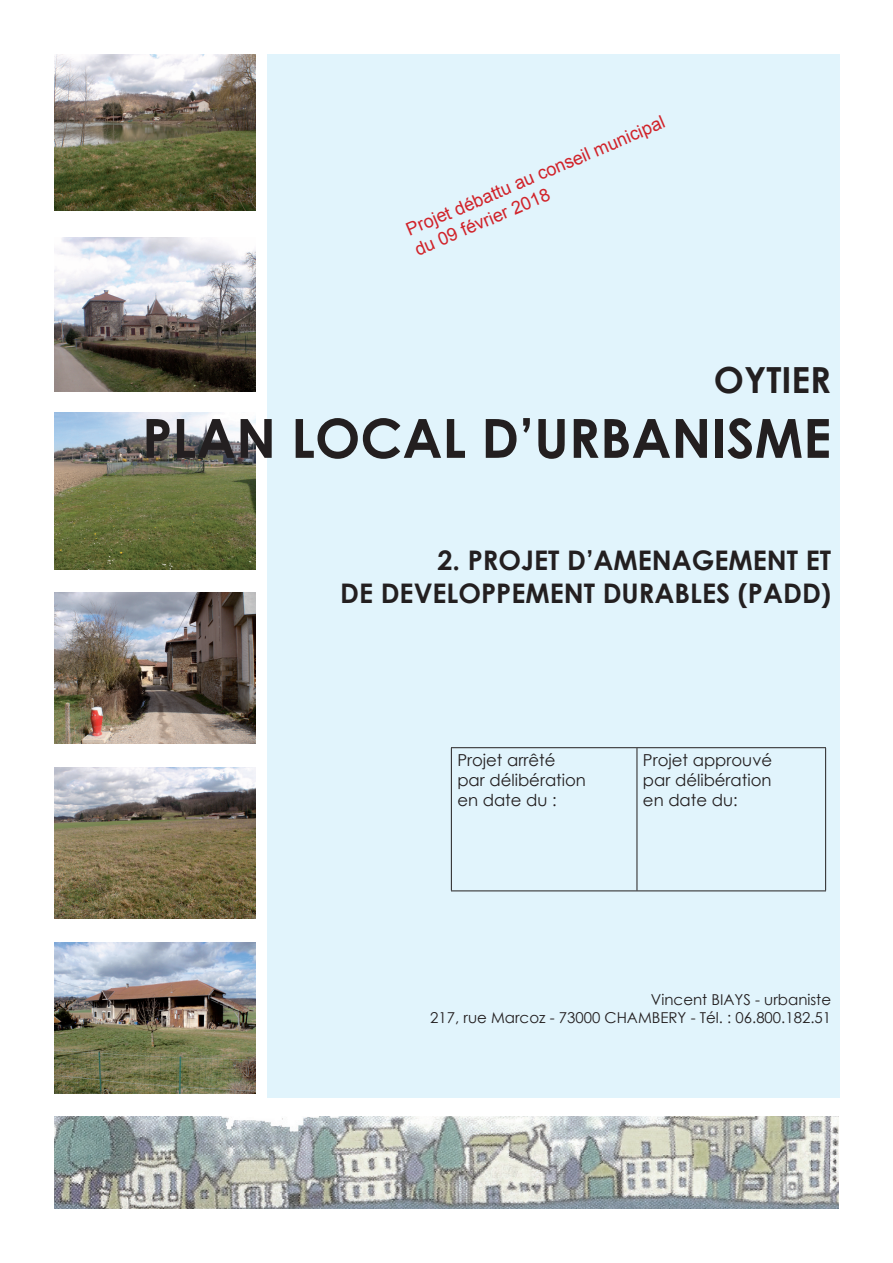
<style>
.page{position:relative;width:893px;height:1263px;background:#fff}
.page>*{position:absolute;margin:0;border:0;box-sizing:border-box;transform-origin:0 0}
.t1{font:700 54px "Century Gothic";color:#231f20}
.t2{font:700 36px "Century Gothic";color:#231f20}
.t3{font:700 27px/32.4px "Century Gothic";color:#231f20;text-align:right}
.t4{font:18px/21.6px "Arial";color:#d1232a}
.t5{font:16.5px/19.8px "Century Gothic";color:#231f20}
.t6{font:15px/18px "Century Gothic";color:#231f20;text-align:right}
</style>
<div class="page">
<div style="left:267px;top:54px;width:573px;height:1043px;background:#e1f4fc"></div>
<hr style="left:451px;top:747px;width:186px;height:1px;background:#231f20">
<hr style="left:451px;top:748px;width:1px;height:142px;background:#231f20">
<hr style="left:637px;top:747px;width:189px;height:1px;background:#231f20">
<hr style="left:637px;top:748px;width:1px;height:142px;background:#231f20">
<hr style="left:825px;top:748px;width:1px;height:142px;background:#231f20">
<hr style="left:451px;top:890px;width:186px;height:1px;background:#231f20">
<hr style="left:637px;top:890px;width:189px;height:1px;background:#231f20">
<img style="left:54px;top:1116px;width:785px;height:93px">
<img style="left:54px;top:54px;width:201px;height:157px">
<img style="left:54px;top:767px;width:201px;height:152px">
<img style="left:54px;top:592px;width:201px;height:151px">
<img style="left:54px;top:412px;width:201px;height:158px">
<img style="left:54px;top:237px;width:201px;height:154px">
<img style="left:54px;top:943px;width:201px;height:151px">
<p class="t4" style="left:403px;top:220px;width:281px;rotate:-23deg">Projet débattu au conseil municipal du 09 février 2018</p>
<h2 class="t2" style="left:714px;top:353px;width:119px">OYTIER</h2>
<h1 class="t1" style="left:142px;top:397px;width:691px">PLAN LOCAL D’URBANISME</h1>
<h3 class="t3" style="left:340px;top:543px;width:492px">2. PROJET D’AMENAGEMENT ET<br>DE DEVELOPPEMENT DURABLES (PADD)</h3>
<p class="t5" style="left:457px;top:750px;width:130px">Projet arrêté par délibération en date du :</p>
<p class="t5" style="left:643px;top:750px;width:131px;text-align:justify">Projet approuvé par délibération en date du:</p>
<p class="t6" style="left:430px;top:990px;width:402px">Vincent BIAYS - urbaniste<br>217, rue Marcoz - 73000 CHAMBERY - Tél. : 06.800.182.51</p>
</div>
